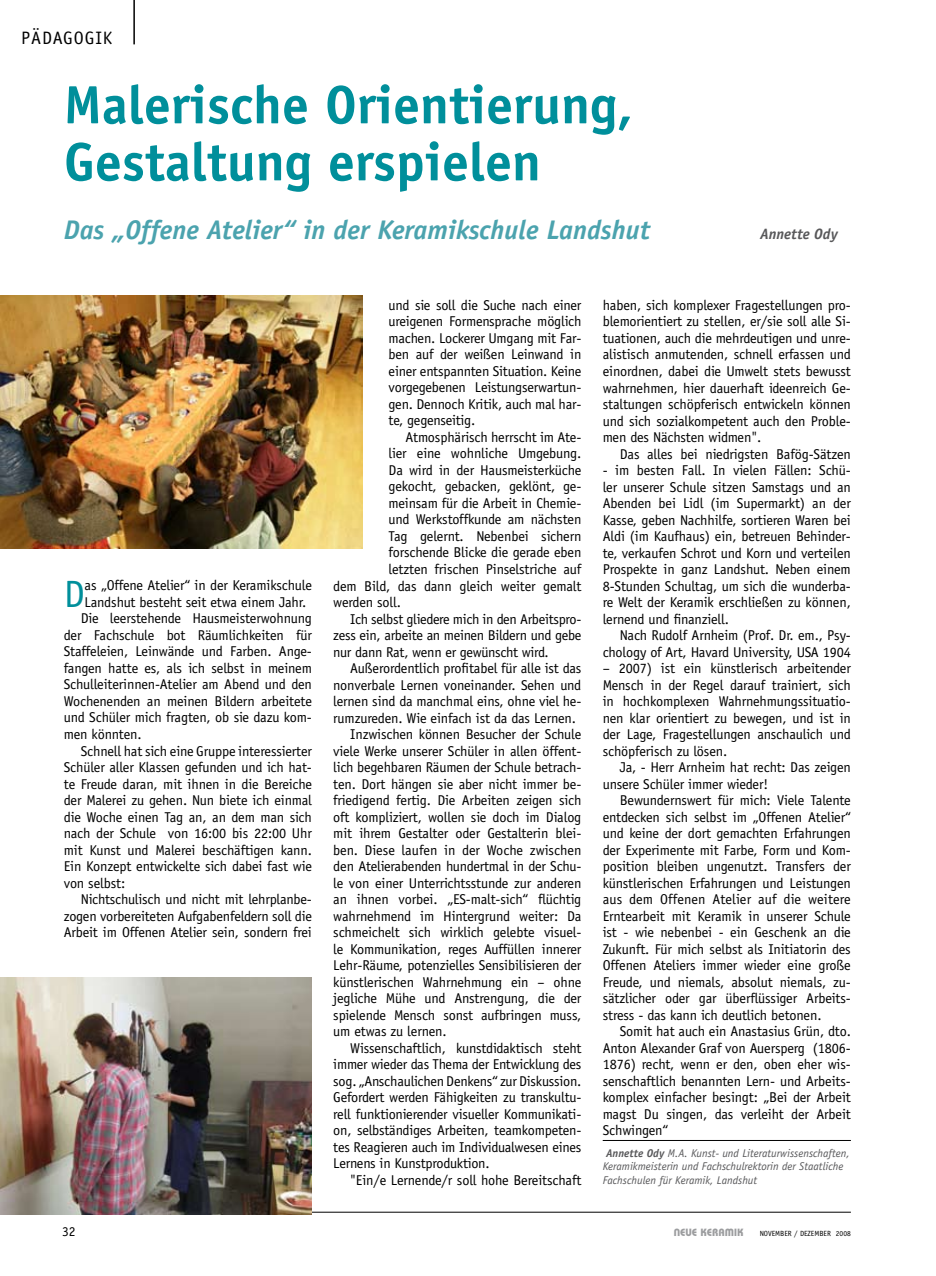
<style>
.page{position:relative;width:936px;height:1276px;background:#fff}
.page>*{position:absolute;margin:0;border:0;box-sizing:border-box;transform-origin:0 0}
.t1{font:700 54px/57px "Officina Sans";color:#008f9b}
.t2{font:38.1px "Officina Sans";color:#008f9b}
.t3{font:italic 700 27px "Officina Sans";color:#4ba3ae}
.t4{font:18px "Officina Sans";letter-spacing:.05em;color:#000}
.t5{font:italic 700 15px "Officina Sans";color:#58585a}
.t6{font:14.25px/16.5px "Officina Sans";letter-spacing:-.01em;color:#000;text-align:justify}
.t7{font:13.5px "Officina Sans";color:#000}
.t8{font:italic 11.25px/13.5px "Officina Sans";color:#58585a}
.t9{font:10.5px "Keramik";color:#9c9d9f}
.t10{font:7.5px "Officina Sans";color:#000}
.s1{font-weight:700}
</style>
<div class="page">
<hr style="left:64px;top:1212px;width:786px;height:1px;background:#000">
<hr style="left:133px;top:0;width:2px;height:44px;background:#000">
<img style="left:0;top:296px;width:362px;height:252px">
<img style="left:0;top:977px;width:312px;height:237px">
<hr style="left:602px;top:1140px;width:248px;height:1px;background:#000">
<p class="t4" style="left:21px;top:28px;width:92px">PÄDAGOGIK</p>
<h1 class="t1" style="left:64px;top:76px;width:570px">Malerische Orientierung,<br>Gestaltung erspielen</h1>
<h3 class="t3" style="left:64px;top:213px;width:588px">Das „Offene Atelier“ in der Keramikschule Landshut</h3>
<p class="t5" style="left:760px;top:225px;width:79px">Annette Ody</p>
<h2 class="t2" style="left:64px;top:572px;width:23px">D</h2>
<p class="t6" style="left:85px;top:577px;width:229px">as „Offene Atelier“ in der Keramikschule</p>
<p class="t6" style="left:85px;top:594px;width:223px">Landshut besteht seit etwa einem Jahr.</p>
<p class="t6" style="left:81px;top:610px;width:233px">Die leerstehende Hausmeisterwohnung</p>
<p class="t6" style="left:64px;top:627px;width:250px">der Fachschule bot Räumlichkeiten für</p>
<p class="t6" style="left:64px;top:643px;width:249px">Staffeleien, Leinwände und Farben. Ange-</p>
<p class="t6" style="left:64px;top:660px;width:250px">fangen hatte es, als ich selbst in meinem</p>
<p class="t6" style="left:64px;top:676px;width:249px">Schulleiterinnen-Atelier am Abend und den</p>
<p class="t6" style="left:64px;top:693px;width:250px">Wochenenden an meinen Bildern arbeitete</p>
<p class="t6" style="left:64px;top:709px;width:250px">und Schüler mich fragten, ob sie dazu kom-</p>
<p class="t6" style="left:64px;top:726px;width:79px">men könnten.</p>
<p class="t6" style="left:81px;top:742px;width:233px">Schnell hat sich eine Gruppe interessierter</p>
<p class="t6" style="left:64px;top:759px;width:250px">Schüler aller Klassen gefunden und ich hat-</p>
<p class="t6" style="left:64px;top:775px;width:250px">te Freude daran, mit ihnen in die Bereiche</p>
<p class="t6" style="left:64px;top:792px;width:250px">der Malerei zu gehen. Nun biete ich einmal</p>
<p class="t6" style="left:64px;top:808px;width:250px">die Woche einen Tag an, an dem man sich</p>
<p class="t6" style="left:64px;top:825px;width:250px">nach der Schule von 16:00 bis 22:00 Uhr</p>
<p class="t6" style="left:64px;top:841px;width:249px">mit Kunst und Malerei beschäftigen kann.</p>
<p class="t6" style="left:64px;top:858px;width:250px">Ein Konzept entwickelte sich dabei fast wie</p>
<p class="t6" style="left:64px;top:874px;width:63px">von selbst:</p>
<p class="t6" style="left:81px;top:891px;width:232px">Nichtschulisch und nicht mit lehrplanbe-</p>
<p class="t6" style="left:64px;top:907px;width:250px">zogen vorbereiteten Aufgabenfeldern soll die</p>
<p class="t6" style="left:64px;top:924px;width:249px">Arbeit im Offenen Atelier sein, sondern frei</p>
<p class="t6" style="left:388px;top:297px;width:194px">und sie soll die Suche nach einer ureigenen Formensprache möglich machen. Lockerer Umgang mit Far&shy;ben auf der weißen Leinwand in einer entspannten Situation. Keine vorgegebenen Leistungserwartun&shy;gen. Dennoch Kritik, auch mal har&shy;te, gegenseitig.</p>
<p class="t6" style="left:405px;top:429px;width:177px">Atmosphärisch herrscht im Ate-</p>
<p class="t6" style="left:388px;top:445px;width:194px">lier eine wohnliche Umgebung.</p>
<p class="t6" style="left:388px;top:462px;width:194px">Da wird in der Hausmeisterküche</p>
<p class="t6" style="left:388px;top:478px;width:194px">gekocht, gebacken, geklönt, ge-</p>
<p class="t6" style="left:388px;top:495px;width:194px">meinsam für die Arbeit in Chemie-</p>
<p class="t6" style="left:388px;top:511px;width:194px">und Werkstoffkunde am nächsten</p>
<p class="t6" style="left:388px;top:528px;width:194px">Tag gelernt. Nebenbei sichern</p>
<p class="t6" style="left:388px;top:544px;width:194px">forschende Blicke die gerade eben</p>
<p class="t6" style="left:388px;top:561px;width:194px">letzten frischen Pinselstriche auf</p>
<p class="t6" style="left:333px;top:577px;width:249px">dem Bild, das dann gleich weiter gemalt</p>
<p class="t6" style="left:333px;top:594px;width:69px">werden soll.</p>
<p class="t6" style="left:350px;top:610px;width:232px">Ich selbst gliedere mich in den Arbeitspro-</p>
<p class="t6" style="left:333px;top:627px;width:250px">zess ein, arbeite an meinen Bildern und gebe</p>
<p class="t6" style="left:333px;top:643px;width:217px">nur dann Rat, wenn er gewünscht wird.</p>
<p class="t6" style="left:350px;top:660px;width:233px">Außerordentlich profitabel für alle ist das</p>
<p class="t6" style="left:333px;top:676px;width:250px">nonverbale Lernen voneinander. Sehen und</p>
<p class="t6" style="left:333px;top:693px;width:249px">lernen sind da manchmal eins, ohne viel he-</p>
<p class="t6" style="left:333px;top:709px;width:244px">rumzureden. Wie einfach ist da das Lernen.</p>
<p class="t6" style="left:350px;top:726px;width:233px">Inzwischen können Besucher der Schule</p>
<p class="t6" style="left:333px;top:742px;width:249px">viele Werke unserer Schüler in allen öffent-</p>
<p class="t6" style="left:333px;top:759px;width:250px">lich begehbaren Räumen der Schule betrach-</p>
<p class="t6" style="left:333px;top:775px;width:249px">ten. Dort hängen sie aber nicht immer be-</p>
<p class="t6" style="left:333px;top:792px;width:249px">friedigend fertig. Die Arbeiten zeigen sich</p>
<p class="t6" style="left:333px;top:808px;width:250px">oft kompliziert, wollen sie doch im Dialog</p>
<p class="t6" style="left:333px;top:825px;width:250px">mit ihrem Gestalter oder Gestalterin blei-</p>
<p class="t6" style="left:333px;top:841px;width:249px">ben. Diese laufen in der Woche zwischen</p>
<p class="t6" style="left:333px;top:858px;width:249px">den Atelierabenden hundertmal in der Schu-</p>
<p class="t6" style="left:333px;top:874px;width:250px">le von einer Unterrichtsstunde zur anderen</p>
<p class="t6" style="left:333px;top:891px;width:250px">an ihnen vorbei. „ES-malt-sich“ flüchtig</p>
<p class="t6" style="left:333px;top:907px;width:250px">wahrnehmend im Hintergrund weiter: Da</p>
<p class="t6" style="left:333px;top:924px;width:250px">schmeichelt sich wirklich gelebte visuel-</p>
<p class="t6" style="left:333px;top:940px;width:250px">le Kommunikation, reges Auffüllen innerer</p>
<p class="t6" style="left:333px;top:957px;width:250px">Lehr-Räume, potenzielles Sensibilisieren der</p>
<p class="t6" style="left:333px;top:973px;width:249px">künstlerischen Wahrnehmung ein – ohne</p>
<p class="t6" style="left:333px;top:990px;width:250px">jegliche Mühe und Anstrengung, die der</p>
<p class="t6" style="left:333px;top:1006px;width:249px">spielende Mensch sonst aufbringen muss,</p>
<p class="t6" style="left:333px;top:1023px;width:115px">um etwas zu lernen.</p>
<p class="t6" style="left:350px;top:1039px;width:233px">Wissenschaftlich, kunstdidaktisch steht</p>
<p class="t6" style="left:333px;top:1056px;width:249px">immer wieder das Thema der Entwicklung des</p>
<p class="t6" style="left:333px;top:1072px;width:249px">sog. „Anschaulichen Denkens“ zur Diskussion.</p>
<p class="t6" style="left:333px;top:1089px;width:249px">Gefordert werden Fähigkeiten zu transkultu-</p>
<p class="t6" style="left:333px;top:1105px;width:249px">rell funktionierender visueller Kommunikati-</p>
<p class="t6" style="left:333px;top:1122px;width:250px">on, selbständiges Arbeiten, teamkompeten-</p>
<p class="t6" style="left:333px;top:1138px;width:249px">tes Reagieren auch im Individualwesen eines</p>
<p class="t6" style="left:333px;top:1155px;width:158px">Lernens in Kunstproduktion.</p>
<p class="t6" style="left:350px;top:1171px;width:233px">"Ein/e Lernende/r soll hohe Bereitschaft</p>
<p class="t6" style="left:602px;top:297px;width:250px">haben, sich komplexer Fragestellungen pro&shy;blemorientiert zu stellen, er/sie soll alle Si&shy;tuationen, auch die mehrdeutigen und unre&shy;alistisch anmutenden, schnell erfassen und einordnen, dabei die Umwelt stets bewusst wahrnehmen, hier dauerhaft ideenreich Ge&shy;staltungen schöpferisch entwickeln können und sich sozialkompetent auch den Proble&shy;men des Nächsten widmen".</p>
<p class="t6" style="left:619px;top:445px;width:233px">Das alles bei niedrigsten Bafög-Sätzen</p>
<p class="t6" style="left:602px;top:462px;width:250px">- im besten Fall. In vielen Fällen: Schü&shy;ler unserer Schule sitzen Samstags und an Abenden bei Lidl (im Supermarkt) an der Kasse, geben Nachhilfe, sortieren Waren bei Aldi (im Kaufhaus) ein, betreuen Behinder&shy;te, verkaufen Schrot und Korn und verteilen Prospekte in ganz Landshut. Neben einem 8-Stunden Schultag, um sich die wunderba&shy;re Welt der Keramik erschließen zu können, lernend und finanziell.</p>
<p class="t6" style="left:602px;top:627px;width:250px;text-align:right">Nach Rudolf Arnheim (Prof. Dr. em., Psy&shy;chology of Art, Havard University, USA 1904</p>
<p class="t6" style="left:602px;top:660px;width:250px">– 2007) ist ein künstlerisch arbeitender Mensch in der Regel darauf trainiert, sich in hochkomplexen Wahrnehmungssituatio&shy;nen klar orientiert zu bewegen, und ist in der Lage, Fragestellungen anschaulich und schöpferisch zu lösen.</p>
<p class="t6" style="left:602px;top:759px;width:250px;text-indent:17px">Ja, - Herr Arnheim hat recht: Das zeigen unsere Schüler immer wieder!</p>
<p class="t6" style="left:602px;top:792px;width:250px;text-indent:17px">Bewundernswert für mich: Viele Talente entdecken sich selbst im „Offenen Atelier“ und keine der dort gemachten Erfahrungen der Experimente mit Farbe, Form und Kom&shy;position bleiben ungenutzt. Transfers der künstlerischen Erfahrungen und Leistungen aus dem Offenen Atelier auf die weitere Erntearbeit mit Keramik in unserer Schule ist - wie nebenbei - ein Geschenk an die Zukunft. Für mich selbst als Initiatorin des Offenen Ateliers immer wieder eine große Freude, und niemals, absolut niemals, zu&shy;sätzlicher oder gar überflüssiger Arbeits&shy;stress - das kann ich deutlich betonen.</p>
<p class="t6" style="left:602px;top:1023px;width:250px;text-indent:17px">Somit hat auch ein Anastasius Grün, dto.<br>Anton Alexander Graf von Auersperg (1806- 1876) recht, wenn er den, oben eher wis&shy;senschaftlich benannten Lern- und Arbeits&shy;komplex einfacher besingt: „Bei der Arbeit magst Du singen, das verleiht der Arbeit Schwingen“</p>
<p class="t8" style="left:602px;top:1146px;width:248px"><span class="s1">Annette Ody</span> M.A. Kunst- und Literaturwissenschaften,<br>Keramikmeisterin und Fachschulrektorin der Staatliche<br>Fachschulen für Keramik, Landshut</p>
<p class="t7" style="left:62px;top:1223px;width:15px">32</p>
<p class="t9" style="left:673px;top:1225px;width:71px">NEUE KERAMIK</p>
<p class="t10" style="left:759px;top:1228px;width:93px">NOVEMBER / DEZEMBER 2008</p>
</div>
